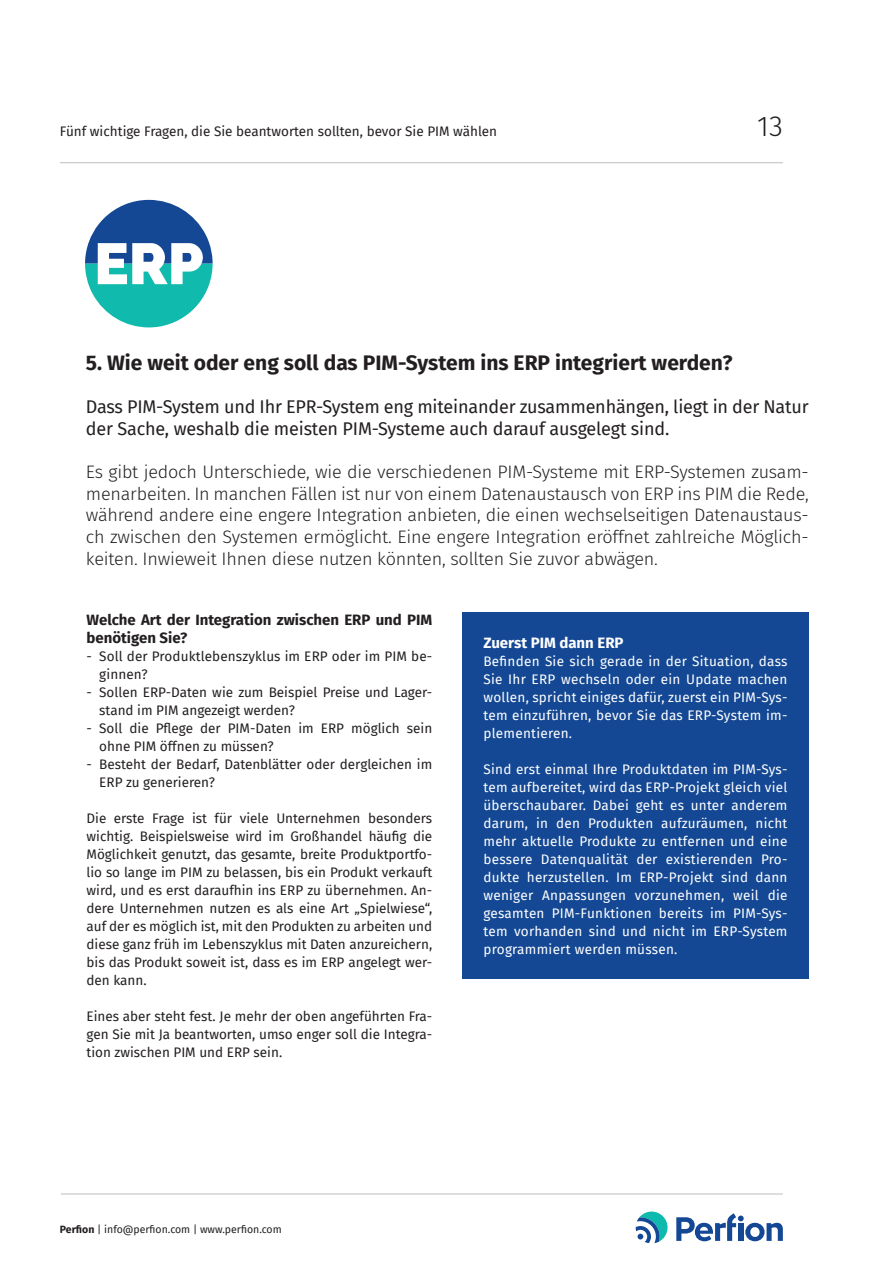
<style>
.page{position:relative;width:893px;height:1263px;background:#fff}
.page>*{position:absolute;margin:0;border:0;box-sizing:border-box;transform-origin:0 0}
.t1{font:300 28.5px "Fira Sans";color:#231f20}
.overskrift{font:700 21px "Fira Sans";color:#231f20}
.t2{font:300 18px/21.6px "Fira Sans";letter-spacing:-.01em;color:#231f20;text-align:justify}
.t3{font:18px/21.6px "Fira Sans";letter-spacing:-.01em;color:#231f20}
.t4{font:700 15px/18px "Fira Sans";color:#231f20}
.t5{font:700 15px "Fira Sans";color:#fff}
.brødtekst{font:13.5px/18px "Fira Sans";color:#231f20}
.brødtekst-2{font:13.5px/18px "Fira Sans";letter-spacing:.02em;color:#fff;text-align:justify}
.t6{font:10.5px "Fira Sans";color:#231f20}
.s1{font-weight:700}
</style>
<div class="page">
<hr style="left:60px;top:162px;width:723px;height:1px;background:#bcbdc0">
<hr style="left:61px;top:1193px;width:722px;height:1px;background:#bcbdc0">
<svg style="left:636px;top:1211px;width:32px;height:32px"></svg>
<svg style="left:676px;top:1213px;width:107px;height:28px"></svg>
<div style="left:462px;top:612px;width:347px;height:367px;background:#144894"></div>
<svg style="left:85px;top:200px;width:128px;height:127px"></svg>
<p class="brødtekst" style="left:60px;top:122px;width:439px">Fünf wichtige Fragen, die Sie beantworten sollten, bevor Sie PIM wählen</p>
<h1 class="t1" style="left:757px;top:106px;width:27px">13</h1>
<p class="overskrift" style="left:86px;top:345px;width:648px">5. Wie weit oder eng soll das PIM-System ins ERP integriert werden?</p>
<p class="t3" style="left:86px;top:396px;width:724px">Dass PIM-System und Ihr EPR-System eng miteinander zusammenhängen, liegt in der Natur der Sache, weshalb die meisten PIM-Systeme auch darauf ausgelegt sind.</p>
<p class="t2" style="left:86px;top:461px;width:724px">Es gibt jedoch Unterschiede, wie die verschiedenen PIM-Systeme mit ERP-Systemen zusam&shy;menarbeiten. In manchen Fällen ist nur von einem Datenaustausch von ERP ins PIM die Rede, während andere eine engere Integration anbieten, die einen wechselseitigen Datenaustaus&shy;ch zwischen den Systemen ermöglicht. Eine engere Integration eröffnet zahlreiche Möglich&shy;keiten. Inwieweit Ihnen diese nutzen könnten, sollten Sie zuvor abwägen.</p>
<p class="t4" style="left:87px;top:609px;width:347px">Welche Art der Integration zwischen ERP und PIM benötigen Sie?</p>
<p class="brødtekst" style="left:99px;top:647px;width:334px;text-indent:-13px">- Soll der Produktlebenszyklus im ERP oder im PIM be&shy;ginnen?</p>
<p class="brødtekst" style="left:99px;top:683px;width:334px;text-indent:-13px">- Sollen ERP-Daten wie zum Beispiel Preise und Lager&shy;stand im PIM angezeigt werden?</p>
<p class="brødtekst" style="left:99px;top:719px;width:334px;text-indent:-13px">- Soll die Pflege der PIM-Daten im ERP möglich sein ohne PIM öffnen zu müssen?</p>
<p class="brødtekst" style="left:99px;top:755px;width:334px;text-indent:-13px">- Besteht der Bedarf, Datenblätter oder dergleichen im<br>ERP zu generieren?</p>
<p class="brødtekst" style="left:87px;top:809px;width:347px;text-align:justify">Die erste Frage ist für viele Unternehmen besonders wichtig. Beispielsweise wird im Großhandel häufig die Möglichkeit genutzt, das gesamte, breite Produktportfo&shy;lio so lange im PIM zu belassen, bis ein Produkt verkauft wird, und es erst daraufhin ins ERP zu übernehmen. An&shy;dere Unternehmen nutzen es als eine Art „Spielwiese“, auf der es möglich ist, mit den Produkten zu arbeiten und diese ganz früh im Lebenszyklus mit Daten anzureichern, bis das Produkt soweit ist, dass es im ERP angelegt wer&shy;den kann.</p>
<p class="brødtekst" style="left:87px;top:1007px;width:347px;text-align:justify">Eines aber steht fest. Je mehr der oben angeführten Fra&shy;gen Sie mit Ja beantworten, umso enger soll die Integra&shy;tion zwischen PIM und ERP sein.</p>
<p class="t5" style="left:483px;top:630px;width:142px">Zuerst PIM dann ERP</p>
<p class="brødtekst-2" style="left:483px;top:652px;width:306px">Befinden Sie sich gerade in der Situation, dass Sie Ihr ERP wechseln oder ein Update machen wollen, spricht einiges dafür, zuerst ein PIM-Sys&shy;tem einzuführen, bevor Sie das ERP-System im&shy;plementieren.</p>
<p class="brødtekst-2" style="left:483px;top:760px;width:306px">Sind erst einmal Ihre Produktdaten im PIM-Sys&shy;tem aufbereitet, wird das ERP-Projekt gleich viel überschaubarer. Dabei geht es unter anderem darum, in den Produkten aufzuräumen, nicht mehr aktuelle Produkte zu entfernen und eine bessere Datenqualität der existierenden Pro&shy;dukte herzustellen. Im ERP-Projekt sind dann weniger Anpassungen vorzunehmen, weil die gesamten PIM-Funktionen bereits im PIM-Sys&shy;tem vorhanden sind und nicht im ERP-System programmiert werden müssen.</p>
<p class="t6" style="left:60px;top:1221px;width:223px"><span class="s1">Perfion</span> | info@perfion.com | www.perfion.com</p>
</div>
